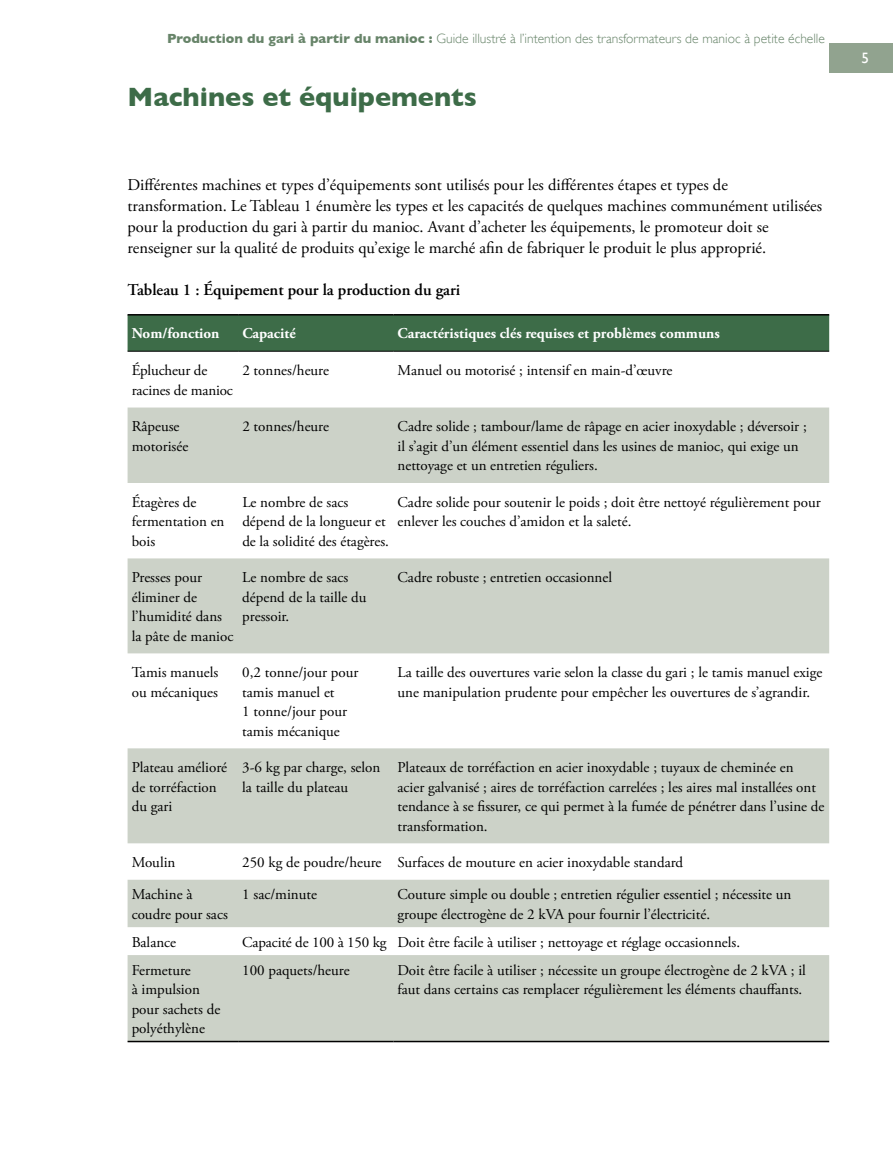
<style>
.page{position:relative;width:893px;height:1149px;background:#fff}
.page>*{position:absolute;margin:0;border:0;box-sizing:border-box;transform-origin:0 0}
.t1{font:700 27px "Gill Sans";color:#3d6c48}
.t2{font:16.5px/21px "Adobe Garamond Pro";color:#000}
.t3{font:600 16.5px "Adobe Garamond Pro";color:#000}
.t4{font:15px/19.5px "Adobe Garamond Pro";color:#000}
.t5{font:700 15px "Adobe Garamond Pro";color:#fff}
.t6{font:15px "Gill Sans";color:#fff}
.t7{font:300 13.5px "Gill Sans";color:#678469}
.s1{font-weight:700}
</style>
<div class="page">
<div style="left:829px;top:43px;width:64px;height:29px;background:#91a38f"></div>
<div style="left:128px;top:315px;width:701px;height:36px;background:#3d6c48"></div>
<svg style="left:128px;top:407px;width:701px;height:633px;fill:#ccd2c8"></svg>
<hr style="left:128px;top:314px;width:110px;height:1px;background:#000">
<hr style="left:238px;top:314px;width:155px;height:1px;background:#000">
<hr style="left:393px;top:314px;width:436px;height:1px;background:#000">
<hr style="left:128px;top:351px;width:110px;height:1px;background:#000">
<hr style="left:238px;top:351px;width:155px;height:1px;background:#000">
<hr style="left:393px;top:351px;width:436px;height:1px;background:#000">
<hr style="left:128px;top:1040px;width:110px;height:1px;background:#000">
<hr style="left:238px;top:1040px;width:155px;height:1px;background:#000">
<hr style="left:393px;top:1040px;width:436px;height:1px;background:#000">
<p class="t7" style="left:167px;top:31px;width:659px"><span class="s1">Production du gari à partir du manioc :</span> Guide illustré à l’intention des transformateurs de manioc à petite échelle</p>
<h1 class="t1" style="left:128px;top:81px;width:351px">Machines et équipements</h1>
<p class="t2" style="left:128px;top:175px;width:696px">Diférentes machines et types d’équipements sont utilisés pour les diférentes étapes et types de transformation. Le Tableau 1 énumère les types et les capacités de quelques machines communément utilisées pour la production du gari à partir du manioc. Avant d’acheter les équipements, le promoteur doit se renseigner sur la qualité de produits qu’exige le marché ain de fabriquer le produit le plus approprié.</p>
<p class="t3" style="left:128px;top:281px;width:334px">Tableau 1 : Équipement pour la production du gari</p>
<p class="t5" style="left:132px;top:327px;width:89px">Nom/fonction</p>
<p class="t5" style="left:242px;top:327px;width:55px">Capacité</p>
<p class="t5" style="left:398px;top:327px;width:324px">Caractéristiques clés requises et problèmes communs</p>
<p class="t4" style="left:132px;top:361px;width:103px">Éplucheur de racines de manioc</p>
<p class="t4" style="left:242px;top:361px;width:88px">2 tonnes/heure</p>
<p class="t4" style="left:398px;top:361px;width:276px">Manuel ou motorisé ; intensif en main-d’œuvre</p>
<p class="t4" style="left:132px;top:417px;width:58px">Râpeuse motorisée</p>
<p class="t4" style="left:242px;top:417px;width:88px">2 tonnes/heure</p>
<p class="t4" style="left:398px;top:417px;width:411px">Cadre solide ; tambour/lame de râpage en acier inoxydable ; déversoir ; il s’agit d’un élément essentiel dans les usines de manioc, qui exige un nettoyage et un entretien réguliers.</p>
<p class="t4" style="left:132px;top:492px;width:94px">Étagères de fermentation en bois</p>
<p class="t4" style="left:242px;top:492px;width:148px">Le nombre de sacs dépend de la longueur et de la solidité des étagères.</p>
<p class="t4" style="left:398px;top:492px;width:425px">Cadre solide pour soutenir le poids ; doit être nettoyé régulièrement pour enlever les couches d’amidon et la saleté.</p>
<p class="t4" style="left:132px;top:567px;width:103px">Presses pour éliminer de l’humidité dans la pâte de manioc</p>
<p class="t4" style="left:242px;top:567px;width:126px">Le nombre de sacs dépend de la taille du pressoir.</p>
<p class="t4" style="left:397px;top:567px;width:216px">Cadre robuste ; entretien occasionnel</p>
<p class="t4" style="left:132px;top:662px;width:88px">Tamis manuels ou mécaniques</p>
<p class="t4" style="left:242px;top:662px;width:118px">0,2 tonne/jour pour tamis manuel et<br>1 tonne/jour pour tamis mécanique</p>
<p class="t4" style="left:397px;top:662px;width:426px">La taille des ouvertures varie selon la classe du gari ; le tamis manuel exige une manipulation prudente pour empêcher les ouvertures de s’agrandir.</p>
<p class="t4" style="left:132px;top:757px;width:97px">Plateau amélioré de torréfaction du gari</p>
<p class="t4" style="left:242px;top:757px;width:140px">3-6 kg par charge, selon la taille du plateau</p>
<p class="t4" style="left:397px;top:757px;width:428px">Plateaux de torréfaction en acier inoxydable ; tuyaux de cheminée en<br>acier galvanisé ; aires de torréfaction carrelées ; les aires mal installées ont tendance à se issurer, ce qui permet à la fumée de pénétrer dans l’usine de transformation.</p>
<p class="t4" style="left:132px;top:852px;width:45px">Moulin</p>
<p class="t4" style="left:242px;top:852px;width:442px">250 kg de poudre/heure Surfaces de mouture en acier inoxydable standard</p>
<p class="t4" style="left:132px;top:884px;width:98px">Machine à coudre pour sacs</p>
<p class="t4" style="left:242px;top:884px;width:76px">1 sac/minute</p>
<p class="t4" style="left:397px;top:884px;width:395px">Couture simple ou double ; entretien régulier essentiel ; nécessite un groupe électrogène de 2 kVA pour fournir l’électricité.</p>
<p class="t4" style="left:132px;top:932px;width:46px">Balance</p>
<p class="t4" style="left:242px;top:932px;width:499px">Capacité de 100 à 150 kg Doit être facile à utiliser ; nettoyage et réglage occasionnels.</p>
<p class="t4" style="left:132px;top:960px;width:90px">Fermeture<br>à impulsion pour sachets de polyéthylène</p>
<p class="t4" style="left:242px;top:960px;width:109px">100 paquets/heure</p>
<p class="t4" style="left:397px;top:960px;width:410px">Doit être facile à utiliser ; nécessite un groupe électrogène de 2 kVA ; il faut dans certains cas remplacer régulièrement les éléments chaufants.</p>
<p class="t6" style="left:862px;top:49px;width:9px">5</p>
</div>
